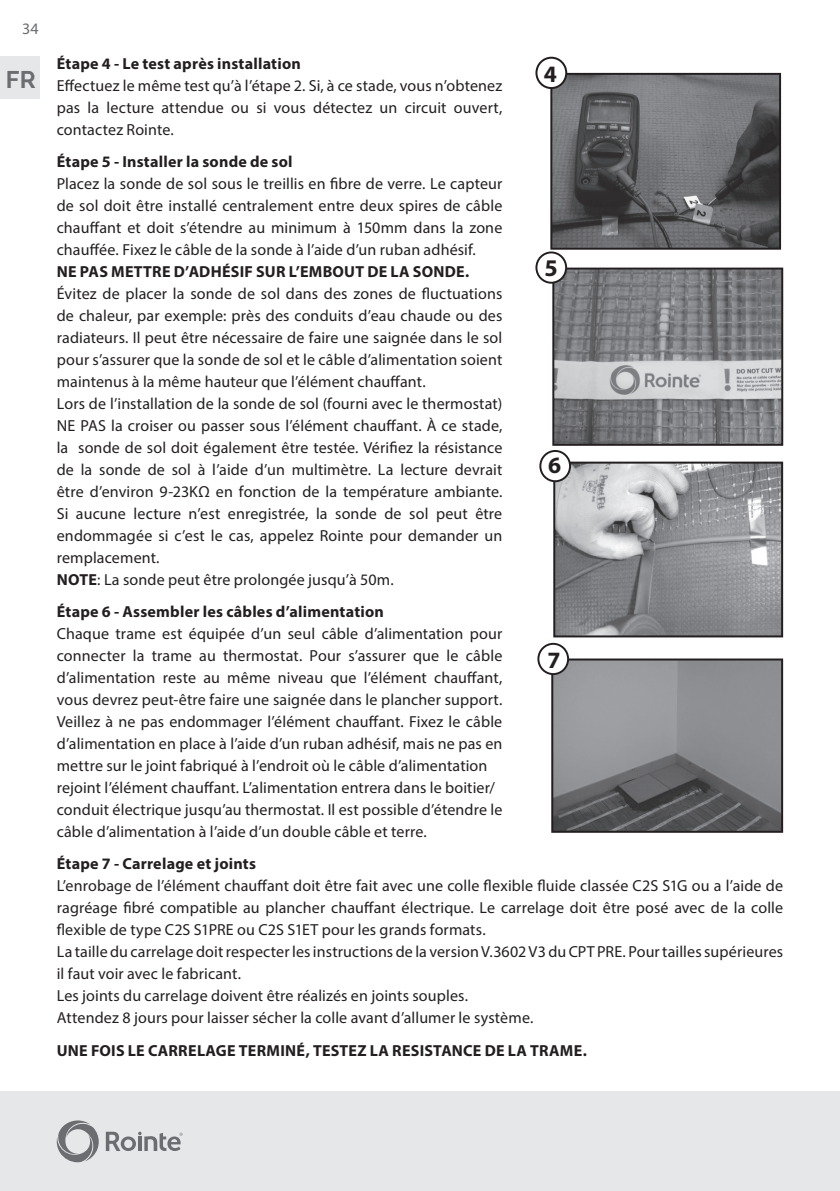
<style>
.page{position:relative;width:840px;height:1191px;background:#fff}
.page>*{position:absolute;margin:0;border:0;box-sizing:border-box;transform-origin:0 0}
.t1{font:700 24px "Raleway";color:#6c6d70}
.t2{font:700 23.6px "Myriad Pro";color:#231f20}
.t3{font:700 23.4px "Myriad Pro";color:#231f20}
.t4{font:16px/22px "Myriad Pro";letter-spacing:.01em;color:#231f20}
.t5{font:700 16px "Myriad Pro";letter-spacing:.015em;color:#231f20}
.t6{font:16px "Myriad Pro";color:#6c6d70}
.s1{font-weight:700}
</style>
<div class="page">
<div style="left:0;top:1091px;width:839px;height:100px;background:#e6e7e9"></div>
<svg style="left:57px;top:1120px;width:42px;height:42px"></svg>
<svg style="left:106px;top:1131px;width:76px;height:20px"></svg>
<img style="left:553px;top:76px;width:224px;height:171px">
<div style="left:550px;top:73px;width:230px;height:177px;border:2px solid #231f20"></div>
<div style="left:536px;top:58px;width:30px;height:30px;background:#fff;border-radius:50%"></div>
<div style="left:535px;top:57px;width:32px;height:32px;border:2px solid #231f20;border-radius:50%"></div>
<img style="left:555px;top:270px;width:224px;height:173px">
<div style="left:552px;top:267px;width:230px;height:179px;border:2px solid #231f20"></div>
<div style="left:536px;top:252px;width:30px;height:31px;background:#fff;border-radius:50%"></div>
<div style="left:535px;top:251px;width:31px;height:33px;border:2px solid #231f20;border-radius:50%"></div>
<img style="left:554px;top:661px;width:225px;height:168px">
<div style="left:551px;top:658px;width:231px;height:174px;border:2px solid #231f20"></div>
<div style="left:538px;top:644px;width:29px;height:30px;background:#fff;border-radius:50%"></div>
<div style="left:537px;top:643px;width:31px;height:32px;border:2px solid #231f20;border-radius:50%"></div>
<img style="left:556px;top:464px;width:223px;height:170px">
<div style="left:553px;top:461px;width:229px;height:176px;border:2px solid #231f20"></div>
<div style="left:540px;top:451px;width:29px;height:30px;background:#fff;border-radius:50%"></div>
<div style="left:539px;top:450px;width:31px;height:32px;border:2px solid #231f20;border-radius:50%"></div>
<div style="left:0;top:57px;width:39px;height:42px;background:#e6e7e9"></div>
<p class="t6" style="left:22px;top:19px;width:18px">34</p>
<h1 class="t1" style="left:6px;top:66px;width:31px">FR</h1>
<p class="t5" style="left:57px;top:53px;width:245px">Étape 4 - Le test après installation</p>
<p class="t4" style="left:57px;top:74px;width:447px;text-align:justify">Effectuez le même test qu’à l’étape 2. Si, à ce stade, vous n’obtenez pas la lecture attendue ou si vous détectez un circuit ouvert, contactez Rointe.</p>
<p class="t5" style="left:57px;top:151px;width:237px">Étape 5 - Installer la sonde de sol</p>
<p class="t4" style="left:57px;top:172px;width:447px;text-align:justify">Placez la sonde de sol sous le treillis en fibre de verre. Le capteur de sol doit être installé centralement entre deux spires de câble chauffant et doit s’étendre au minimum à 150mm dans la zone chauffée. Fixez le câble de la sonde à l’aide d’un ruban adhésif.</p>
<p class="t5" style="left:57px;top:261px;width:414px">NE PAS METTRE D’ADHÉSIF SUR L’EMBOUT DE LA SONDE.</p>
<p class="t4" style="left:57px;top:282px;width:447px">Évitez de placer la sonde de sol dans des zones de fluctuations de chaleur, par exemple: près des conduits d’eau chaude ou des radiateurs. Il peut être nécessaire de faire une saignée dans le sol pour s’assurer que la sonde de sol et le câble d’alimentation soient maintenus à la même hauteur que l’élément chauffant.<br>Lors de l’installation de la sonde de sol (fourni avec le thermostat)<br>NE PAS la croiser ou passer sous l’élément chauffant. À ce stade, la sonde de sol doit également être testée. Vérifiez la résistance de la sonde de sol à l’aide d’un multimètre. La lecture devrait être d’environ 9-23KΩ en fonction de la température ambiante.<br>Si aucune lecture n’est enregistrée, la sonde de sol peut être endommagée si c’est le cas, appelez Rointe pour demander un remplacement.<br><span class="s1">NOTE</span>: La sonde peut être prolongée jusqu’à 50m.</p>
<p class="t5" style="left:57px;top:601px;width:328px">Étape 6 - Assembler les câbles d’alimentation</p>
<p class="t4" style="left:57px;top:622px;width:447px">Chaque trame est équipée d’un seul câble d’alimentation pour connecter la trame au thermostat. Pour s’assurer que le câble d’alimentation reste au même niveau que l’élément chauffant, vous devrez peut-être faire une saignée dans le plancher support.<br>Veillez à ne pas endommager l’élément chauffant. Fixez le câble d’alimentation en place à l’aide d’un ruban adhésif, mais ne pas en mettre sur le joint fabriqué à l’endroit où le câble d’alimentation rejoint l’élément chauffant. L’alimentation entrera dans le boitier/ conduit électrique jusqu’au thermostat. Il est possible d’étendre le câble d’alimentation à l’aide d’un double câble et terre.</p>
<p class="t5" style="left:57px;top:853px;width:201px">Étape 7 - Carrelage et joints</p>
<p class="t4" style="left:57px;top:874px;width:727px">L’enrobage de l’élément chauffant doit être fait avec une colle flexible fluide classée C2S S1G ou a l’aide de ragréage fibré compatible au plancher chauffant électrique. Le carrelage doit être posé avec de la colle flexible de type C2S S1PRE ou C2S S1ET pour les grands formats.<br>La taille du carrelage doit respecter les instructions de la version V.3602 V3 du CPT PRE. Pour tailles supérieures il faut voir avec le fabricant.<br>Les joints du carrelage doivent être réalizés en joints souples.<br>Attendez 8 jours pour laisser sécher la colle avant d’allumer le système.</p>
<p class="t5" style="left:57px;top:1040px;width:531px">UNE FOIS LE CARRELAGE TERMINÉ, TESTEZ LA RESISTANCE DE LA TRAME.</p>
<h2 class="t2" style="left:543px;top:58px;width:15px">4</h2>
<h3 class="t3" style="left:544px;top:253px;width:15px">5</h3>
<h3 class="t3" style="left:547px;top:450px;width:15px">6</h3>
<h3 class="t3" style="left:547px;top:644px;width:15px">7</h3>
</div>
